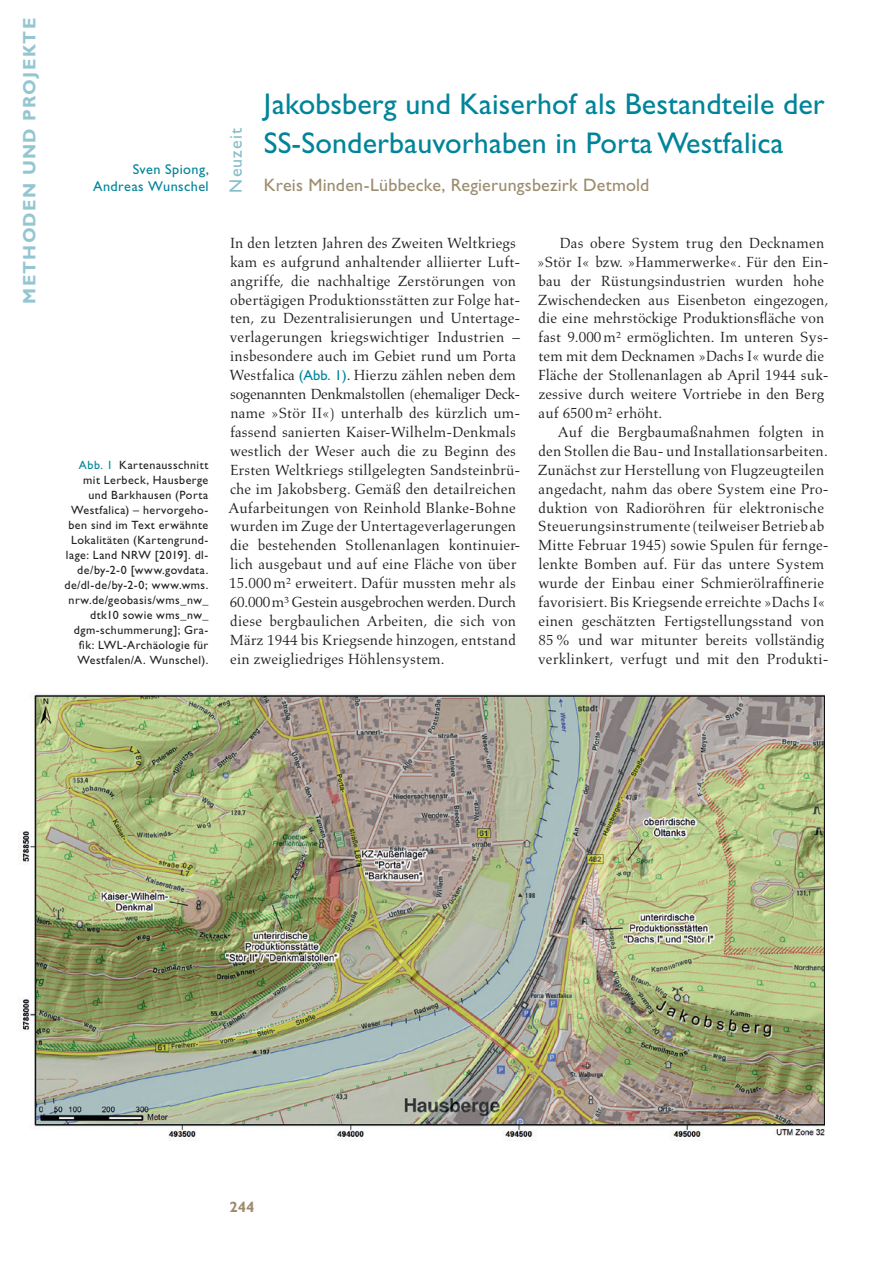
<style>
.page{position:relative;width:893px;height:1263px;background:#fff}
.page>*{position:absolute;margin:0;border:0;box-sizing:border-box;transform-origin:0 0}
.t1{font:30px/39px "Gill Sans Std";letter-spacing:.005em;color:#00849a}
.t2{font:18px "Gill Sans Std";letter-spacing:.01em;color:#9c8c6f}
.t3{font:18px "Gill Sans Std Bold 10";letter-spacing:.07em;color:#94c6d2}
.t4{font:18px "Gill Sans Std";letter-spacing:.06em;color:#84becb}
.t5{font:15px/18.9px "Aldus LT Std";letter-spacing:.01em;color:#231f20}
.t6{font:700 15px "Gill Sans Std";color:#9c8c6f}
.t7{font:14.25px/17.1px "Gill Sans Std";letter-spacing:.03em;color:#00849a;text-align:right}
.t8{font:12px/15px "Gill Sans Std";letter-spacing:.04em;color:#231f20;text-align:right}
.s1{color:#00849a}
.s2{font-family:"Gill Sans Std";font-size:14.4px;color:#00849a}
</style>
<div class="page">
<img style="left:20px;top:692px;width:805px;height:448px">
<p class="t3" style="left:19px;top:304px;width:287px;rotate:-90deg">METHODEN UND PROJEKTE</p>
<p class="t7" style="left:93px;top:161px;width:117px">Sven Spiong,<br>Andreas Wunschel</p>
<p class="t8" style="left:64px;top:457px;width:145px"><span class="s1">Abb. 1</span> Kartenausschnitt mit Lerbeck, Hausberge und Barkhausen (Porta<br>Westfalica) – hervorgeho&shy;ben sind im Text erwähnte<br>Lokalitäten (Kartengrund&shy;lage: Land NRW [2019]. dl&shy;de/by-2-0 [www.govdata. de/dl-de/by-2-0; www.wms. nrw.de/geobasis/wms_nw_ dtk10 sowie wms_nw_ dgm-schummerung]; Gra&shy;fik: LWL-Archäologie für<br>Westfalen/A. Wunschel).</p>
<p class="t4" style="left:225px;top:193px;width:66px;rotate:-90deg">Neuzeit</p>
<h1 class="t1" style="left:264px;top:85px;width:562px">Jakobsberg und Kaiserhof als Bestandteile der<br>SS-Sonderbauvorhaben in Porta Westfalica</h1>
<p class="t2" style="left:264px;top:175px;width:387px">Kreis Minden-Lübbecke, Regierungsbezirk Detmold</p>
<p class="t5" style="left:228px;top:234px;width:294px">In den letzten Jahren des Zweiten Weltkriegs kam es aufgrund anhaltender alliierter Luft&shy;angriffe, die nachhaltige Zerstörungen von obertägigen Produktionsstätten zur Folge hat&shy;ten, zu Dezentralisierungen und Untertage&shy;verlagerungen kriegswichtiger Industrien – insbesondere auch im Gebiet rund um Porta Westfalica <span class="s2">(Abb. 1)</span>. Hierzu zählen neben dem sogenannten Denkmalstollen (ehemaliger Deck&shy;name »Stör II«) unterhalb des kürzlich um&shy;fassend sanierten Kaiser-Wilhelm-Denkmals westlich der Weser auch die zu Beginn des Ersten Weltkriegs stillgelegten Sandsteinbrü&shy;che im Jakobsberg. Gemäß den detailreichen Aufarbeitungen von Reinhold Blanke-Bohne wurden im Zuge der Untertageverlagerungen die bestehenden Stollenanlagen kontinuier&shy;lich ausgebaut und auf eine Fläche von über 15.000 m² erweitert. Dafür mussten mehr als 60.000m³ Gestein ausgebrochen werden. Durch diese bergbaulichen Arbeiten, die sich von März 1944 bis Kriegsende hinzogen, entstand ein zweigliedriges Höhlensystem.</p>
<p class="t5" style="left:537px;top:234px;width:293px;text-indent:23px">Das obere System trug den Decknamen »Stör I« bzw. »Hammerwerke«. Für den Ein&shy;bau der Rüstungsindustrien wurden hohe Zwischendecken aus Eisenbeton eingezogen, die eine mehrstöckige Produktionsfläche von fast 9.000m² ermöglichten. Im unteren Sys&shy;tem mit dem Decknamen »Dachs I« wurde die Fläche der Stollenanlagen ab April 1944 suk&shy;zessive durch weitere Vortriebe in den Berg auf 6500m² erhöht.</p>
<p class="t5" style="left:538px;top:423px;width:292px;text-indent:20px">Auf die Bergbaumaßnahmen folgten in den Stollen die Bau- und Installationsarbeiten.<br>Zunächst zur Herstellung von Flugzeugteilen angedacht, nahm das obere System eine Pro&shy;duktion von Radioröhren für elektronische Steuerungsinstrumente (teilweiser Betrieb ab Mitte Februar 1945) sowie Spulen für fernge&shy;lenkte Bomben auf. Für das untere System wurde der Einbau einer Schmierölraffinerie favorisiert. Bis Kriegsende erreichte »Dachs I« einen geschätzten Fertigstellungsstand von 85% und war mitunter bereits vollständig verklinkert, verfugt und mit den Produkti-</p>
<p class="t6" style="left:230px;top:1198px;width:26px">244</p>
</div>
